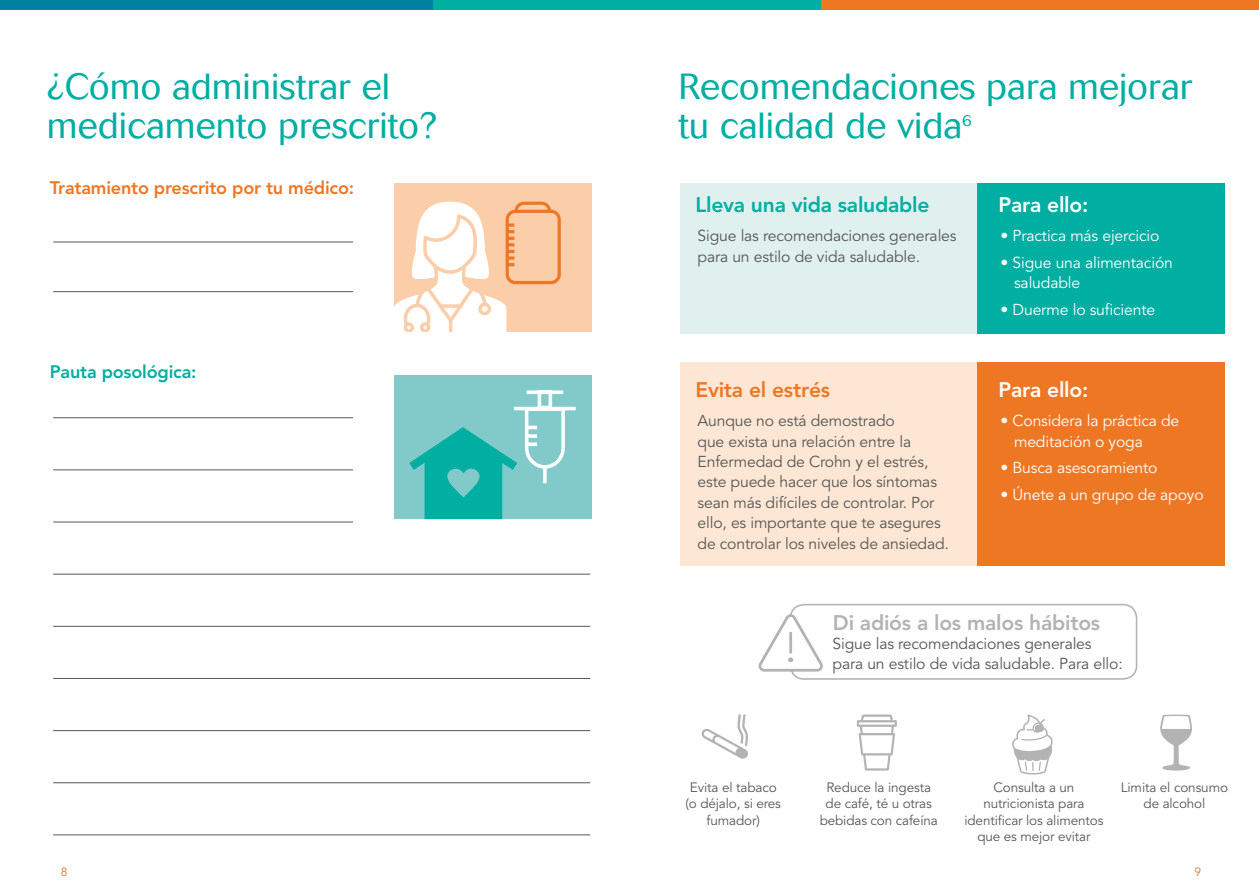
<style>
.page{position:relative;width:1259px;height:893px;background:#fff}
.page>*{position:absolute;margin:0;border:0;box-sizing:border-box;transform-origin:0 0}
.t1{font:300 36px/39px "Cosmos";color:#00aea2}
.t2{font:800 21px "Avenir";letter-spacing:-.01em;color:#b3b3b3}
.t3{font:800 21px "Avenir";letter-spacing:-.01em;color:#00aea2}
.t4{font:800 21px "Avenir";letter-spacing:-.01em;color:#fff}
.t5{font:800 21px "Avenir";letter-spacing:-.01em;color:#ee7723}
.t6{font:800 18px "Avenir";letter-spacing:-.01em;color:#ee7723}
.t7{font:800 18px "Avenir";letter-spacing:-.01em;color:#00aea2}
.t8{font:15.75px/20.4px "Avenir";letter-spacing:-.01em;color:#575756}
.t9{font:15.75px/20.4px "Avenir";letter-spacing:-.01em;color:#fff}
.t10{font:300 15.75px "Cosmos";color:#00aea2}
.t11{font:13.5px/16.5px "Avenir";letter-spacing:-.01em;color:#575756;text-align:center}
.t12{font:12px "Avenir";color:#ee7723}
</style>
<div class="page">
<div style="left:394px;top:375px;width:197px;height:144px;background:#82cac9"></div>
<svg style="left:409px;top:390px;width:167px;height:129px"></svg>
<div style="left:394px;top:183px;width:197px;height:149px;background:#fbcda8"></div>
<svg style="left:394px;top:202px;width:167px;height:130px"></svg>
<svg style="left:701px;top:714px;width:47px;height:45px"></svg>
<svg style="left:857px;top:714px;width:40px;height:57px"></svg>
<svg style="left:1012px;top:714px;width:41px;height:60px"></svg>
<svg style="left:1160px;top:714px;width:32px;height:57px"></svg>
<div style="left:680px;top:183px;width:298px;height:151px;background:#e0f0ee"></div>
<div style="left:680px;top:362px;width:298px;height:204px;background:#fde7d4"></div>
<div style="left:977px;top:183px;width:248px;height:151px;background:#00aea2"></div>
<div style="left:977px;top:362px;width:248px;height:204px;background:#ee7723"></div>
<svg style="left:758px;top:603px;width:380px;height:77px"></svg>
<hr style="left:53px;top:242px;width:300px;height:1px;background:#575756">
<hr style="left:53px;top:417px;width:300px;height:1px;background:#575756">
<hr style="left:53px;top:291px;width:300px;height:1px;background:#575756">
<hr style="left:53px;top:470px;width:300px;height:1px;background:#575756">
<hr style="left:53px;top:522px;width:300px;height:1px;background:#575756">
<hr style="left:53px;top:574px;width:537px;height:1px;background:#575756">
<hr style="left:53px;top:626px;width:537px;height:1px;background:#575756">
<hr style="left:53px;top:678px;width:537px;height:1px;background:#575756">
<hr style="left:53px;top:730px;width:537px;height:1px;background:#575756">
<hr style="left:53px;top:782px;width:537px;height:1px;background:#575756">
<hr style="left:53px;top:835px;width:537px;height:1px;background:#575756">
<div style="left:820px;top:0;width:439px;height:10px;background:#ee7723"></div>
<div style="left:433px;top:0;width:387px;height:10px;background:#00aea2"></div>
<div style="left:0;top:0;width:433px;height:10px;background:#0081a1"></div>
<h1 class="t1" style="left:47px;top:68px;width:392px">¿Cómo administrar el medicamento prescrito?</h1>
<h1 class="t1" style="left:678px;top:68px;width:516px">Recomendaciones para mejorar tu calidad de vida</h1>
<p class="t10" style="left:962px;top:112px;width:11px">6</p>
<p class="t6" style="left:50px;top:177px;width:306px">Tratamiento prescrito por tu médico:</p>
<p class="t7" style="left:50px;top:361px;width:148px">Pauta posológica:</p>
<h2 class="t3" style="left:695px;top:193px;width:236px">Lleva una vida saludable</h2>
<h2 class="t4" style="left:998px;top:193px;width:91px">Para ello:</h2>
<p class="t8" style="left:697px;top:226px;width:260px">Sigue las recomendaciones generales para un estilo de vida saludable.</p>
<p class="t9" style="left:1000px;top:226px;width:160px">• Practica más ejercicio</p>
<p class="t9" style="left:1014px;top:253px;width:160px;text-indent:-13px">• Sigue una alimentación saludable</p>
<p class="t9" style="left:1000px;top:300px;width:156px">• Duerme lo suficiente</p>
<h2 class="t5" style="left:695px;top:378px;width:136px">Evita el estrés</h2>
<h2 class="t4" style="left:998px;top:378px;width:91px">Para ello:</h2>
<p class="t8" style="left:697px;top:411px;width:253px">Aunque no está demostrado<br>que exista una relación entre la Enfermedad de Crohn y el estrés, este puede hacer que los síntomas sean más difíciles de controlar. Por ello, es importante que te asegures de controlar los niveles de ansiedad.</p>
<p class="t9" style="left:1014px;top:411px;width:167px;text-indent:-13px">• Considera la práctica de meditación o yoga</p>
<p class="t9" style="left:1000px;top:458px;width:159px">• Busca asesoramiento</p>
<p class="t9" style="left:1000px;top:485px;width:205px">• Únete a un grupo de apoyo</p>
<h2 class="t2" style="left:833px;top:610px;width:269px">Di adiós a los malos hábitos</h2>
<p class="t8" style="left:832px;top:633px;width:292px">Sigue las recomendaciones generales para un estilo de vida saludable. Para ello:</p>
<p class="t11" style="left:685px;top:779px;width:97px">Evita el tabaco (o déjalo, si eres fumador)</p>
<p class="t11" style="left:819px;top:779px;width:120px">Reduce la ingesta de café, té u otras bebidas con cafeína</p>
<p class="t11" style="left:1121px;top:779px;width:109px">Limita el consumo de alcohol</p>
<p class="t11" style="left:964px;top:779px;width:141px">Consulta a un nutricionista para identificar los alimentos que es mejor evitar</p>
<p class="t12" style="left:61px;top:865px;width:8px">8</p>
<p class="t12" style="left:1194px;top:865px;width:8px">9</p>
</div>
